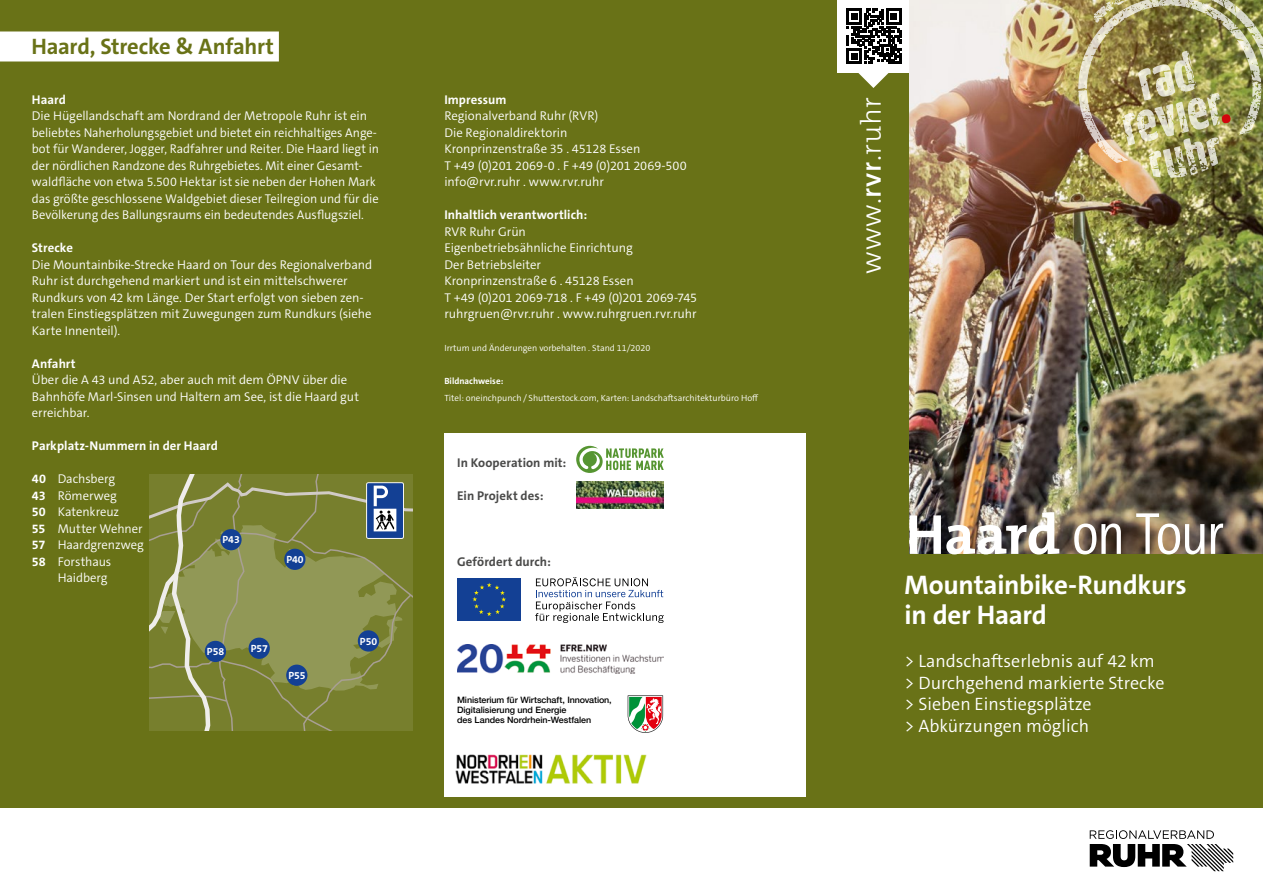
<style>
.page{position:relative;width:1263px;height:893px;background:#fff}
.page>*{position:absolute;margin:0;border:0;box-sizing:border-box;transform-origin:0 0}
.t1{font:300 60px "The Sans Cd LF4";letter-spacing:-.02em;color:#fff}
.t2{font:300 28.5px "The Mix C5";letter-spacing:.02em;color:#fff}
.t3{font:700 27px/30px "The Sans C5";letter-spacing:-.015em;color:#fff}
.t4{font:700 22.5px "The Sans C5";letter-spacing:-.01em;color:#697217}
.t5{font:300 18px/21.6px "The Sans C5";color:#fff}
.t6{font:300 12.75px/16.5px "The Sans C5";letter-spacing:-.005em;color:#fff}
.t7{font:700 12.75px "The Sans C5";letter-spacing:.005em;color:#fff}
.t8{font:700 12.75px "The Sans C5";letter-spacing:.005em;color:#494948}
.t9{font:700 10.5px "The Sans C5";color:#fff}
.t10{font:300 9px "The Sans C5";color:#fff}
.t11{font:700 9px "The Sans C5";color:#fff}
.t12{font:500 8.7px/10.1px "Helvetica Neue";letter-spacing:-.01em;color:#000}
.s1{font-weight:700}
.s2{font-family:"The Sans C5";font-weight:600}
.s3{font-family:"The Mix C5";font-weight:700;font-size:57px}
</style>
<div class="page">
<div style="left:0;top:0;width:1263px;height:808px;background:#697217"></div>
<div style="left:838px;top:0;width:72px;height:72px;background:#fff"></div>
<svg style="left:846px;top:9px;width:55px;height:79px"></svg>
<img style="left:910px;top:0;width:353px;height:554px">
<div style="left:444px;top:434px;width:362px;height:363px;background:#fff"></div>
<img style="left:1078px;top:0;width:185px;height:178px">
<svg style="left:576px;top:446px;width:88px;height:27px"></svg>
<div style="left:457px;top:578px;width:63px;height:43px;background:#134094"></div>
<svg style="left:472px;top:583px;width:34px;height:33px"></svg>
<svg style="left:535px;top:577px;width:129px;height:46px"></svg>
<img style="left:457px;top:644px;width:207px;height:30px">
<svg style="left:627px;top:695px;width:36px;height:38px"></svg>
<img style="left:455px;top:754px;width:192px;height:30px">
<div style="left:0;top:32px;width:279px;height:30px;background:#fff"></div>
<img style="left:576px;top:482px;width:88px;height:27px">
<svg style="left:1090px;top:830px;width:143px;height:41px"></svg>
<svg style="left:149px;top:474px;width:263px;height:257px;background:#7f8849"></svg>
<h3 class="t4" style="left:31px;top:32px;width:244px">Haard, Strecke &amp; Anfahrt</h3>
<p class="t7" style="left:32px;top:91px;width:35px">Haard</p>
<p class="t6" style="left:32px;top:108px;width:349px">Die Hügellandschaft am Nordrand der Metropole Ruhr ist ein beliebtes Naherholungsgebiet und bietet ein reichhaltiges Ange&shy;bot für Wanderer, Jogger, Radfahrer und Reiter. Die Haard liegt in der nördlichen Randzone des Ruhrgebietes. Mit einer Gesamt&shy;waldfläche von etwa 5.500 Hektar ist sie neben der Hohen Mark das größte geschlossene Waldgebiet dieser Teilregion und für die Bevölkerung des Ballungsraums ein bedeutendes Ausflugsziel.</p>
<p class="t7" style="left:32px;top:240px;width:43px">Strecke</p>
<p class="t6" style="left:32px;top:256px;width:342px">Die Mountainbike-Strecke Haard on Tour des Regionalverband Ruhr ist durchgehend markiert und ist ein mittelschwerer Rundkurs von 42 km Länge. Der Start erfolgt von sieben zen&shy;tralen Einstiegsplätzen mit Zuwegungen zum Rundkurs (siehe Karte Innenteil).</p>
<p class="t7" style="left:32px;top:355px;width:45px">Anfahrt</p>
<p class="t6" style="left:32px;top:372px;width:329px">Über die A 43 und A52, aber auch mit dem ÖPNV über die<br>Bahnhöfe Marl-Sinsen und Haltern am See, ist die Haard gut erreichbar.</p>
<p class="t7" style="left:32px;top:438px;width:187px">Parkplatz-Nummern in der Haard</p>
<p class="t6" style="left:32px;top:471px;width:85px"><span class="s1">40</span> Dachsberg</p>
<p class="t6" style="left:32px;top:487px;width:87px"><span class="s1">43</span> Römerweg</p>
<p class="t6" style="left:32px;top:504px;width:89px"><span class="s1">50</span> Katenkreuz</p>
<p class="t6" style="left:32px;top:520px;width:112px"><span class="s1">55</span> Mutter Wehner</p>
<p class="t6" style="left:32px;top:537px;width:114px"><span class="s1">57</span> Haardgrenzweg</p>
<p class="t6" style="left:32px;top:553px;width:81px"><span class="s1">58</span> Forsthaus</p>
<p class="t6" style="left:58px;top:570px;width:51px">Haidberg</p>
<p class="t9" style="left:222px;top:533px;width:19px">P43</p>
<p class="t9" style="left:286px;top:553px;width:19px">P40</p>
<p class="t9" style="left:207px;top:645px;width:19px">P58</p>
<p class="t9" style="left:251px;top:641px;width:19px">P57</p>
<p class="t9" style="left:288px;top:668px;width:19px">P55</p>
<p class="t9" style="left:360px;top:634px;width:19px">P50</p>
<p class="t7" style="left:444px;top:91px;width:64px">Impressum</p>
<p class="t6" style="left:444px;top:108px;width:244px">Regionalverband Ruhr (RVR)<br>Die Regionaldirektorin<br>Kronprinzenstraße 35 . 45128 Essen<br>T +49 (0)201 2069-0 . F +49 (0)201 2069-500 info@rvr.ruhr . www.rvr.ruhr</p>
<p class="t7" style="left:444px;top:206px;width:144px">Inhaltlich verantwortlich:</p>
<p class="t6" style="left:444px;top:223px;width:254px">RVR Ruhr Grün<br>Eigenbetriebsähnliche Einrichtung<br>Der Betriebsleiter<br>Kronprinzenstraße 6 . 45128 Essen<br>T +49 (0)201 2069-718 . F +49 (0)201 2069-745 ruhrgruen@rvr.ruhr . www.ruhrgruen.rvr.ruhr</p>
<p class="t10" style="left:444px;top:342px;width:208px">Irrtum und Änderungen vorbehalten . Stand 11/2020</p>
<p class="t11" style="left:444px;top:375px;width:60px">Bildnachweise:</p>
<p class="t10" style="left:444px;top:392px;width:316px">Titel: oneinchpunch / Shutterstock.com, Karten: Landschaftsarchitekturbüro Hoff</p>
<p class="t8" style="left:457px;top:454px;width:111px">In Kooperation mit:</p>
<p class="t8" style="left:457px;top:487px;width:88px">Ein Projekt des:</p>
<p class="t8" style="left:457px;top:553px;width:95px">Gefördert durch:</p>
<p class="t12" style="left:457px;top:694px;width:156px">Ministerium für Wirtschaft, Innovation,<br>Digitalisierung und Energie<br>des Landes Nordrhein-Westfalen</p>
<h2 class="t2" style="left:853px;top:274px;width:178px;rotate:-90deg">www.<span class="s2">rvr</span>.ruhr</h2>
<h1 class="t1" style="left:906px;top:495px;width:320px"><span class="s3">Haard</span> on Tour</h1>
<h3 class="t3" style="left:904px;top:570px;width:284px">Mountainbike-Rundkurs in der Haard</h3>
<h3 class="t5" style="left:904px;top:650px;width:261px">&gt; Landschaftserlebnis auf 42 km &gt; Durchgehend markierte Strecke &gt; Sieben Einstiegsplätze<br>&gt; Abkürzungen möglich</h3>
</div>
